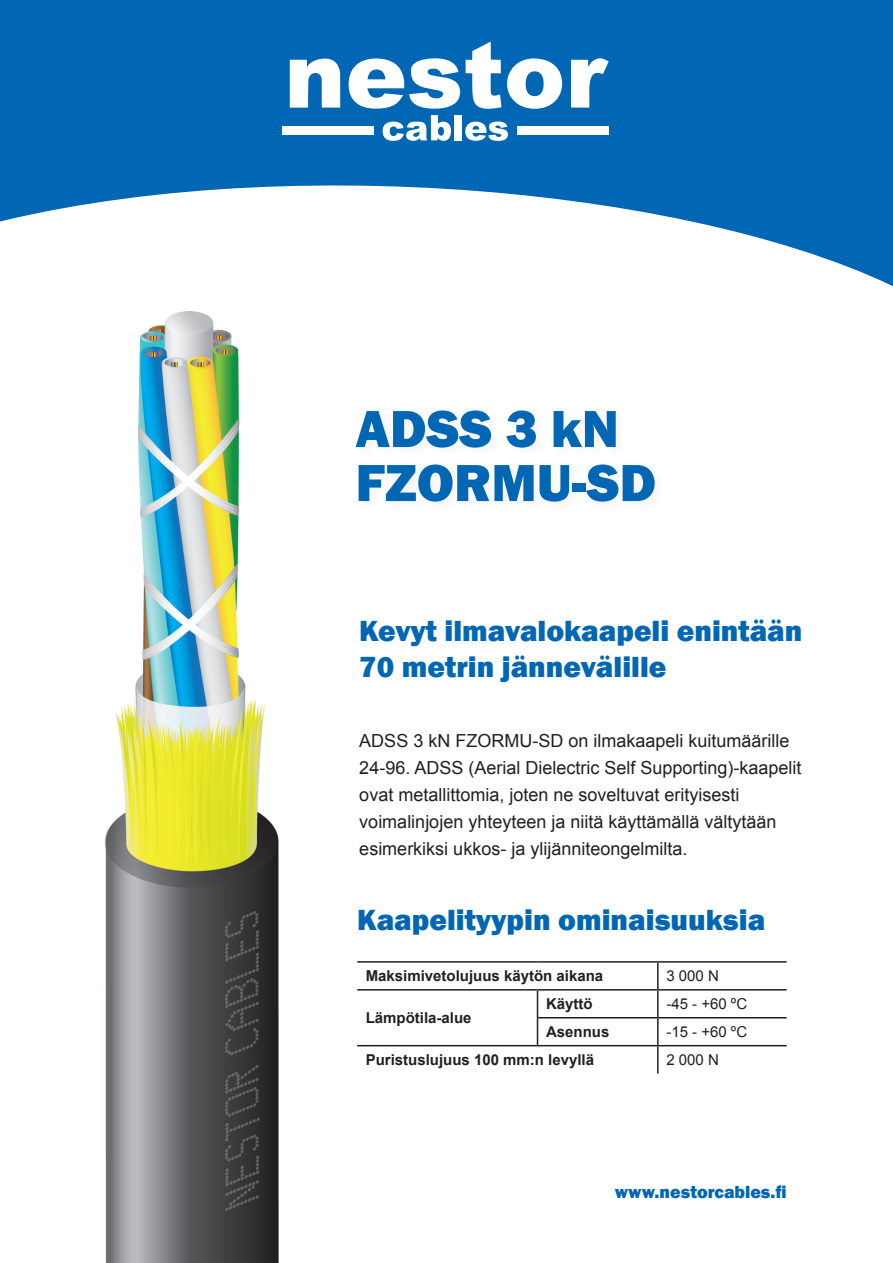
<style>
.page{position:relative;width:893px;height:1263px;background:#fff}
.page>*{position:absolute;margin:0;border:0;box-sizing:border-box;transform-origin:0 0}
.t1{font:800 54px/54px "Franklin Gothic";color:#0166b3}
.t2{font:800 30px/36px "Franklin Gothic";color:#0166b3}
.t3{font:18px/27px "Arial";color:#231f20}
.t4{font:800 18px "Franklin Gothic";color:#0166b3}
.t5{font:700 15px "Arial";color:#231f20}
.t6{font:15px "Arial";color:#231f20}
</style>
<div class="page">
<svg style="left:0;top:0;width:893px;height:287px;fill:#0166b3"></svg>
<svg style="left:571px;top:58px;width:38px;height:50px"></svg>
<svg style="left:290px;top:42px;width:272px;height:99px"></svg>
<div style="left:517px;top:127px;width:92px;height:8px;background:#fff"></div>
<div style="left:282px;top:127px;width:91px;height:8px;background:#fff"></div>
<hr style="left:357px;top:961px;width:180px;height:2px;background:#231f20">
<hr style="left:537px;top:961px;width:121px;height:2px;background:#231f20">
<hr style="left:658px;top:961px;width:129px;height:2px;background:#231f20">
<hr style="left:657px;top:963px;width:2px;height:26px;background:#231f20">
<hr style="left:357px;top:989px;width:180px;height:1px;background:#231f20">
<hr style="left:537px;top:989px;width:121px;height:1px;background:#231f20">
<hr style="left:658px;top:989px;width:129px;height:1px;background:#231f20">
<hr style="left:657px;top:990px;width:2px;height:27px;background:#231f20">
<hr style="left:537px;top:1017px;width:121px;height:1px;background:#231f20">
<svg style="left:537px;top:990px;width:1px;height:55px"></svg>
<hr style="left:658px;top:1017px;width:129px;height:1px;background:#231f20">
<hr style="left:657px;top:1018px;width:2px;height:27px;background:#231f20">
<hr style="left:357px;top:1045px;width:180px;height:1px;background:#231f20">
<hr style="left:537px;top:1045px;width:121px;height:1px;background:#231f20">
<hr style="left:658px;top:1045px;width:129px;height:1px;background:#231f20">
<hr style="left:657px;top:1046px;width:2px;height:27px;background:#231f20">
<img style="left:104px;top:312px;width:175px;height:951px">
<div style="left:353px;top:406px;width:315px;height:108px;background:#fbfbfb"></div>
<h1 class="t1" style="left:355px;top:402px;width:302px">ADSS 3 kN<br>FZORMU-SD</h1>
<h2 class="t2" style="left:359px;top:613px;width:445px">Kevyt ilmavalokaapeli enintään<br>70 metrin jännevälille</h2>
<p class="t3" style="left:359px;top:727px;width:444px">ADSS 3 kN FZORMU-SD on ilmakaapeli kuitumäärille 24-96. ADSS (Aerial Dielectric Self Supporting)-kaapelit ovat metallittomia, joten ne soveltuvat erityisesti voimalinjojen yhteyteen ja niitä käyttämällä vältytään esimerkiksi ukkos- ja ylijänniteongelmilta.</p>
<h2 class="t2" style="left:357px;top:902px;width:410px">Kaapelityypin ominaisuuksia</h2>
<p class="t5" style="left:366px;top:966px;width:239px">Maksimivetolujuus käytön aikana</p>
<p class="t6" style="left:666px;top:966px;width:54px">3 000 N</p>
<p class="t5" style="left:366px;top:1008px;width:107px">Lämpötila-alue</p>
<p class="t5" style="left:546px;top:994px;width:48px">Käyttö</p>
<p class="t6" style="left:666px;top:994px;width:82px">-45 - +60 ºC</p>
<p class="t5" style="left:546px;top:1022px;width:65px">Asennus</p>
<p class="t6" style="left:666px;top:1022px;width:82px">-15 - +60 ºC</p>
<p class="t5" style="left:366px;top:1050px;width:230px">Puristuslujuus 100 mm:n levyllä</p>
<p class="t6" style="left:666px;top:1050px;width:54px">2 000 N</p>
<p class="t4" style="left:615px;top:1180px;width:173px">www.nestorcables.fi</p>
</div>
